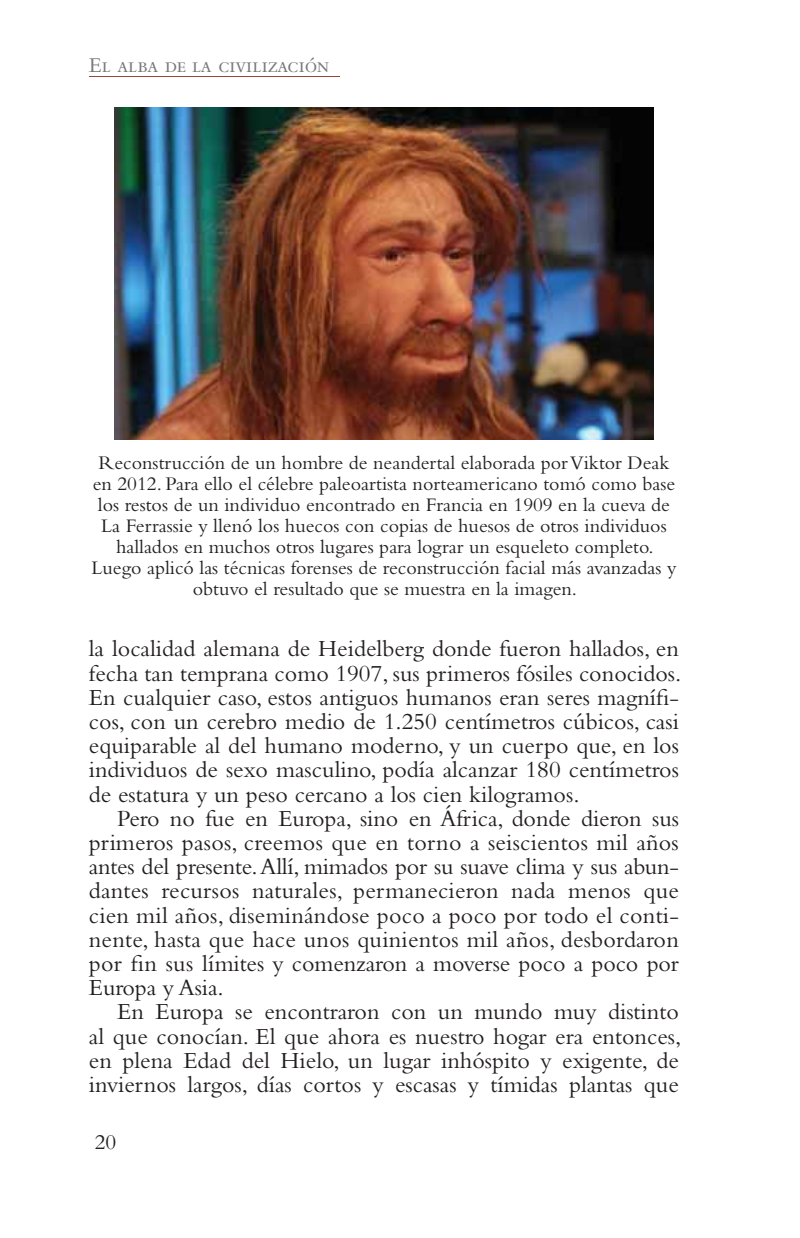
<style>
.page{position:relative;width:800px;height:1238px;background:#fff}
.page>*{position:absolute;margin:0;border:0;box-sizing:border-box;transform-origin:0 0}
.t1{font:24px/24.2px "Bembo Std";letter-spacing:.01em;color:#231f20;text-align:justify}
.t2{font:22px "Bembo Std";letter-spacing:-.02em;color:#77787b}
.t3{font:22px "Bembo Std";color:#231f20}
.t4{font:20px/21px "Bembo Std";color:#231f20;text-align:center}
</style>
<div class="page">
<hr style="left:90px;top:76px;width:250px;height:1px;background:#9b442f">
<img style="left:114px;top:108px;width:539px;height:331px">
<p class="t2" style="left:89px;top:57px;width:242px">El alba de la civilización</p>
<p class="t4" style="left:91px;top:454px;width:586px">Reconstrucción de un hombre de neandertal elaborada por Viktor Deak en 2012. Para ello el célebre paleoartista norteamericano tomó como base los restos de un individuo encontrado en Francia en 1909 en la cueva de La Ferrassie y llenó los huecos con copias de huesos de otros individuos hallados en muchos otros lugares para lograr un esqueleto completo.<br>Luego aplicó las técnicas forenses de reconstrucción facial más avanzadas y obtuvo el resultado que se muestra en la imagen.</p>
<p class="t1" style="left:89px;top:639px;width:594px">la localidad alemana de Heidelberg donde fueron hallados, en fecha tan temprana como 1907, sus primeros fósiles conocidos.<br>En cualquier caso, estos antiguos humanos eran seres magnífi&shy;cos, con un cerebro medio de 1.250 centímetros cúbicos, casi equiparable al del humano moderno, y un cuerpo que, en los individuos de sexo masculino, podía alcanzar 180 centímetros de estatura y un peso cercano a los cien kilogramos.</p>
<p class="t1" style="left:89px;top:808px;width:591px;text-indent:28px">Pero no fue en Europa, sino en África, donde dieron sus primeros pasos, creemos que en torno a seiscientos mil años antes del presente. Allí, mimados por su suave clima y sus abun&shy;dantes recursos naturales, permanecieron nada menos que cien mil años, diseminándose poco a poco por todo el conti&shy;nente, hasta que hace unos quinientos mil años, desbordaron por fin sus límites y comenzaron a moverse poco a poco por Europa y Asia.</p>
<p class="t1" style="left:89px;top:1002px;width:594px;text-indent:28px">En Europa se encontraron con un mundo muy distinto al que conocían. El que ahora es nuestro hogar era entonces, en plena Edad del Hielo, un lugar inhóspito y exigente, de inviernos largos, días cortos y escasas y tímidas plantas que</p>
<p class="t3" style="left:95px;top:1134px;width:23px">20</p>
</div>
